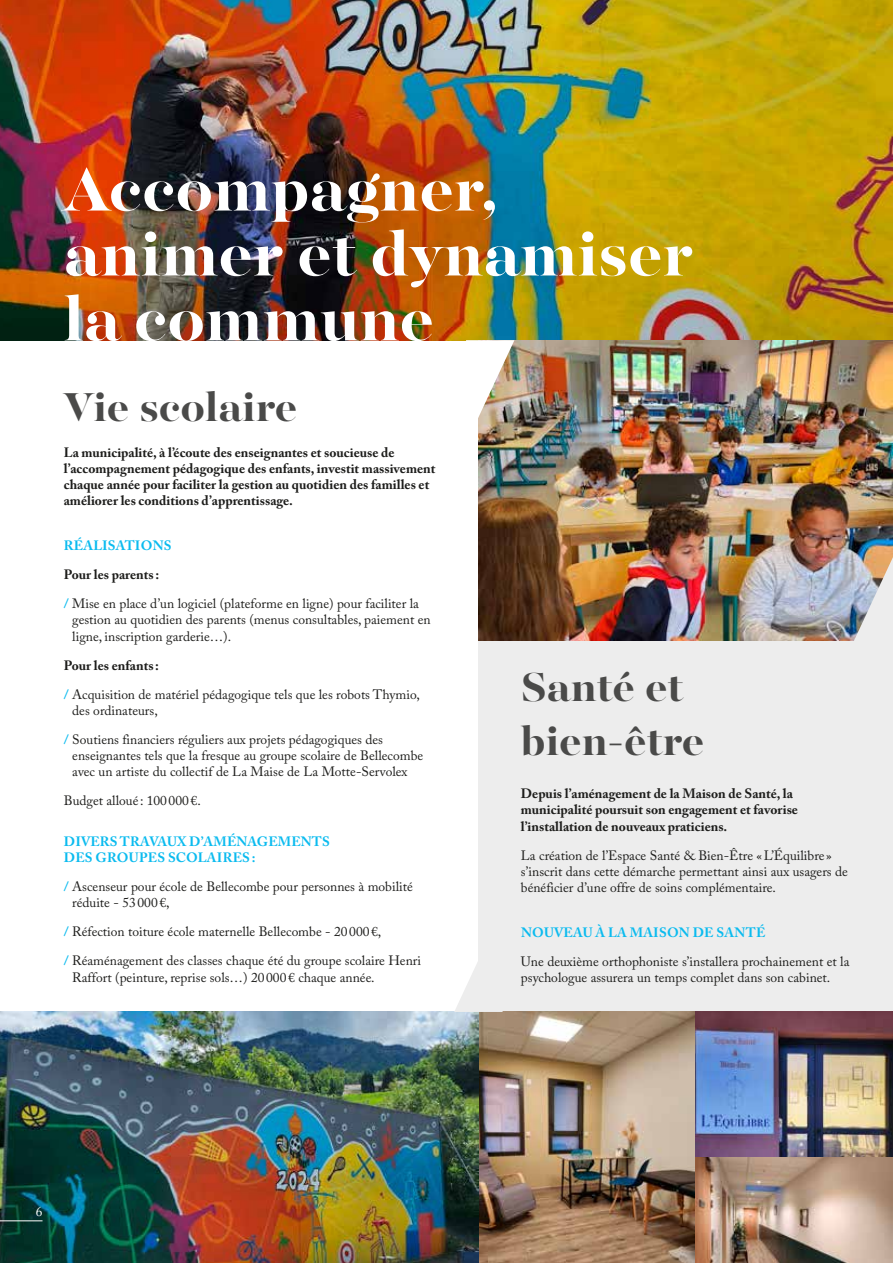
<style>
.page{position:relative;width:893px;height:1263px;background:#fff}
.page>*{position:absolute;margin:0;border:0;box-sizing:border-box;transform-origin:0 0}
.t1{font:700 69px/64.9px "Majesti Banner";color:#fff}
.t2{font:700 45px/54px "Majesti Banner";color:#4a4a49}
.t3{font:13.5px/16.2px "Adobe Caslon Pro";color:#1d1d1b}
.t4{font:700 13.5px/16.2px "Adobe Caslon Pro";color:#1d1d1b}
.t5{font:700 13.5px/16.2px "Adobe Caslon Pro";letter-spacing:.015em;color:#0bbbef}
.t6{font:13.5px "Adobe Caslon Pro";color:#fff}
.s1{font-weight:700}
.s2{font-weight:700;color:#0bbbef}
</style>
<div class="page">
<div style="left:478px;top:619px;width:415px;height:445px;background:#ededed"></div>
<img style="left:0;top:1012px;width:893px;height:251px">
<img style="left:0;top:0;width:893px;height:340px">
<img style="left:478px;top:340px;width:415px;height:300px">
<img style="left:845px;top:557px;width:48px;height:84px">
<img style="left:466px;top:340px;width:48px;height:104px">
<svg style="left:454px;top:962px;width:49px;height:50px"></svg>
<hr style="left:0;top:1220px;width:43px;height:1px;background:#fff">
<h1 class="t1" style="left:64px;top:162px;width:630px">Accompagner, animer et dynamiser la commune</h1>
<h2 class="t2" style="left:64px;top:384px;width:235px">Vie scolaire</h2>
<p class="t4" style="left:64px;top:444px;width:373px">La municipalité, à l’écoute des enseignantes et soucieuse de l’accompagnement pédagogique des enfants, investit massivement chaque année pour faciliter la gestion au quotidien des familles et améliorer les conditions d’apprentissage.</p>
<p class="t5" style="left:64px;top:538px;width:109px">RÉALISATIONS</p>
<p class="t3" style="left:64px;top:560px;width:357px;line-height:29px"><span class="s1">Pour les parents:<br></span><span class="s2">/</span> Mise en place d’un logiciel (plateforme en ligne) pour faciliter la</p>
<p class="t3" style="left:72px;top:612px;width:360px">gestion au quotidien des parents (menus consultables, paiement en ligne, inscription garderie…).</p>
<p class="t3" style="left:64px;top:650px;width:358px;line-height:29px"><span class="s1">Pour les enfants:<br></span><span class="s2">/</span> Acquisition de matériel pédagogique tels que les robots Thymio,</p>
<p class="t3" style="left:64px;top:696px;width:321px;line-height:29px;text-indent:8px">des ordinateurs,<br><span class="s2">/</span> Soutiens financiers réguliers aux projets pédagogiques des</p>
<p class="t3" style="left:72px;top:747px;width:352px">enseignantes tels que la fresque au groupe scolaire de Bellecombe avec un artiste du collectif de La Maise de La Motte-Servolex</p>
<p class="t3" style="left:64px;top:792px;width:138px">Budget alloué : 100 000€.</p>
<p class="t5" style="left:64px;top:833px;width:267px">DIVERS TRAVAUX D’AMÉNAGEMENTS<br>DES GROUPES SCOLAIRES:</p>
<p class="t3" style="left:72px;top:878px;width:342px;text-indent:-8px"><span class="s2">/</span> Ascenseur pour école de Bellecombe pour personnes à mobilité réduite - 53 000€,</p>
<p class="t3" style="left:64px;top:917px;width:359px;line-height:29px"><span class="s2">/</span> Réfection toiture école maternelle Bellecombe - 20 000€,<br><span class="s2">/</span> Réaménagement des classes chaque été du groupe scolaire Henri</p>
<p class="t3" style="left:72px;top:969px;width:304px">Raffort (peinture, reprise sols…) 20 000€ chaque année.</p>
<h2 class="t2" style="left:521px;top:664px;width:185px">Santé et bien-être</h2>
<p class="t4" style="left:521px;top:785px;width:279px">Depuis l’aménagement de la Maison de Santé, la municipalité poursuit son engagement et favorise l’installation de nouveaux praticiens.</p>
<p class="t3" style="left:521px;top:847px;width:329px">La création de l’Espace Santé &amp; Bien-Être «L’Équilibre » s’inscrit dans cette démarche permettant ainsi aux usagers de bénéficier d’une offre de soins complémentaire.</p>
<p class="t5" style="left:521px;top:924px;width:246px">NOUVEAU À LA MAISON DE SANTÉ</p>
<p class="t3" style="left:521px;top:953px;width:330px">Une deuxième orthophoniste s’installera prochainement et la psychologue assurera un temps complet dans son cabinet.</p>
<p class="t6" style="left:36px;top:1204px;width:8px">6</p>
</div>
